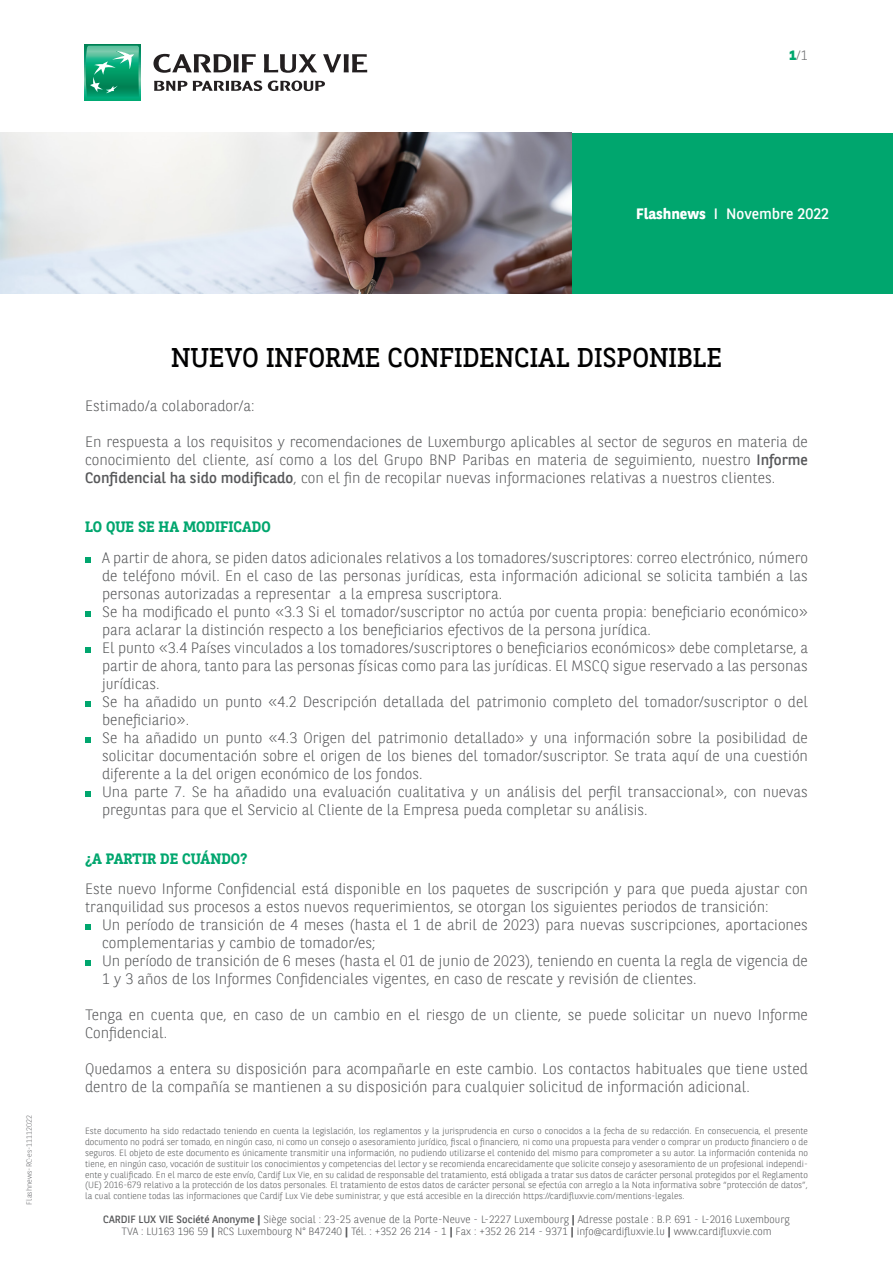
<style>
.page{position:relative;width:893px;height:1263px;background:#fff}
.page>*{position:absolute;margin:0;border:0;box-sizing:border-box;transform-origin:0 0}
.Chapitre{font:27px "BNPP Slab Serif";color:#000001}
.Body{font:300 15px/18px "BNPP Sans";color:#57585a}
.Titre_1{font:700 15px "BNPP Slab Serif";color:#00a66e}
.Body-2{font:15px "BNPP Sans";color:#fff}
.t1{font:300 13.5px "BNPP Sans";color:#6c6d70}
.t2{font:300 10.5px/12.6px "BNPP Sans";color:#57585a;text-align:center}
.Note_bas_de_page{font:300 9px/10.8px "BNPP Sans";color:#57585a;text-align:justify}
.t3{font:300 7.5px "BNPP Sans";color:#6c6d70}
.s1{font-weight:800;color:#00a66e}
.s2{font-weight:700}
.s3{font-weight:400}
</style>
<div class="page">
<div style="left:85px;top:45px;width:55px;height:55px;background:#00ab79"></div>
<svg style="left:86px;top:46px;width:53px;height:50px"></svg>
<svg style="left:153px;top:54px;width:103px;height:19px"></svg>
<svg style="left:264px;top:54px;width:53px;height:19px"></svg>
<svg style="left:323px;top:54px;width:44px;height:18px"></svg>
<svg style="left:154px;top:81px;width:33px;height:10px"></svg>
<svg style="left:193px;top:81px;width:69px;height:10px"></svg>
<svg style="left:268px;top:81px;width:57px;height:10px"></svg>
<svg style="left:85px;top:557px;width:6px;height:6px"></svg>
<svg style="left:85px;top:611px;width:6px;height:6px"></svg>
<svg style="left:85px;top:647px;width:6px;height:6px"></svg>
<svg style="left:85px;top:701px;width:6px;height:6px"></svg>
<svg style="left:85px;top:737px;width:6px;height:6px"></svg>
<svg style="left:85px;top:791px;width:6px;height:6px"></svg>
<svg style="left:85px;top:924px;width:6px;height:6px"></svg>
<svg style="left:85px;top:960px;width:6px;height:6px"></svg>
<div style="left:572px;top:133px;width:321px;height:160px;background:#00a66e"></div>
<img style="left:0;top:133px;width:571px;height:161px">
<p class="t1" style="left:789px;top:46px;width:20px"><span class="s1">1</span>/1</p>
<p class="t3" style="left:24px;top:1204px;width:91px;rotate:-90deg">Flashnews-RC-es-11112022</p>
<p class="Body-2" style="left:636px;top:203px;width:195px"><span class="s2">Flashnews</span> I Novembre 2022</p>
<p class="Chapitre" style="left:171px;top:340px;width:552px">NUEVO INFORME CONFIDENCIAL DISPONIBLE</p>
<p class="Body" style="left:85px;top:396px;width:171px">Estimado/a colaborador/a:</p>
<p class="Body" style="left:85px;top:432px;width:724px;text-align:justify">En respuesta a los requisitos y recomendaciones de Luxemburgo aplicables al sector de seguros en materia de conocimiento del cliente, así como a los del Grupo BNP Paribas en materia de seguimiento, nuestro <span class="s3">Informe Confidencial ha sido modificado</span>, con el fin de recopilar nuevas informaciones relativas a nuestros clientes.</p>
<p class="Titre_1" style="left:85px;top:517px;width:187px">LO QUE SE HA MODIFICADO</p>
<p class="Body" style="left:102px;top:548px;width:707px;text-align:justify">A partir de ahora, se piden datos adicionales relativos a los tomadores/suscriptores: correo electrónico, número de teléfono móvil. En el caso de las personas jurídicas, esta información adicional se solicita también a las personas autorizadas a representar a la empresa suscriptora.</p>
<p class="Body" style="left:102px;top:602px;width:707px">Se ha modificado el punto «3.3 Si el tomador/suscriptor no actúa por cuenta propia: beneficiario económico» para aclarar la distinción respecto a los beneficiarios efectivos de la persona jurídica.</p>
<p class="Body" style="left:102px;top:638px;width:707px;text-align:justify">El punto «3.4 Países vinculados a los tomadores/suscriptores o beneficiarios económicos» debe completarse, a partir de ahora, tanto para las personas físicas como para las jurídicas. El MSCQ sigue reservado a las personas jurídicas.</p>
<p class="Body" style="left:102px;top:692px;width:707px">Se ha añadido un punto «4.2 Descripción detallada del patrimonio completo del tomador/suscriptor o del beneficiario».</p>
<p class="Body" style="left:102px;top:728px;width:707px;text-align:justify">Se ha añadido un punto «4.3 Origen del patrimonio detallado» y una información sobre la posibilidad de solicitar documentación sobre el origen de los bienes del tomador/suscriptor. Se trata aquí de una cuestión diferente a la del origen económico de los fondos.</p>
<p class="Body" style="left:102px;top:782px;width:707px">Una parte 7. Se ha añadido una evaluación cualitativa y un análisis del perfil transaccional», con nuevas preguntas para que el Servicio al Cliente de la Empresa pueda completar su análisis.</p>
<p class="Titre_1" style="left:85px;top:848px;width:164px">¿A PARTIR DE CUÁNDO?</p>
<p class="Body" style="left:85px;top:879px;width:724px">Este nuevo Informe Confidencial está disponible en los paquetes de suscripción y para que pueda ajustar con tranquilidad sus procesos a estos nuevos requerimientos, se otorgan los siguientes periodos de transición:</p>
<p class="Body" style="left:102px;top:915px;width:707px">Un período de transición de 4 meses (hasta el 1 de abril de 2023) para nuevas suscripciones, aportaciones complementarias y cambio de tomador/es;</p>
<p class="Body" style="left:102px;top:951px;width:707px">Un período de transición de 6 meses (hasta el 01 de junio de 2023), teniendo en cuenta la regla de vigencia de<br>1 y 3 años de los Informes Confidenciales vigentes, en caso de rescate y revisión de clientes.</p>
<p class="Body" style="left:85px;top:1005px;width:724px">Tenga en cuenta que, en caso de un cambio en el riesgo de un cliente, se puede solicitar un nuevo Informe<br>Confidencial.</p>
<p class="Body" style="left:85px;top:1059px;width:724px">Quedamos a entera su disposición para acompañarle en este cambio. Los contactos habituales que tiene usted dentro de la compañía se mantienen a su disposición para cualquier solicitud de información adicional.</p>
<p class="Note_bas_de_page" style="left:85px;top:1125px;width:724px">Este documento ha sido redactado teniendo en cuenta la legislación, los reglamentos y la jurisprudencia en curso o conocidos a la fecha de su redacción. En consecuencia, el presente documento no podrá ser tomado, en ningún caso, ni como un consejo o asesoramiento jurídico, fiscal o financiero, ni como una propuesta para vender o comprar un producto financiero o de seguros. El objeto de este documento es únicamente transmitir una información, no pudiendo utilizarse el contenido del mismo para comprometer a su autor. La información contenida no tiene, en ningún caso, vocación de sustituir los conocimientos y competencias del lector y se recomienda encarecidamente que solicite consejo y asesoramiento de un profesional independi&shy;ente y cualificado. En el marco de este envío, Cardif Lux Vie, en su calidad de responsable del tratamiento, está obligada a tratar sus datos de carácter personal protegidos por el Reglamento (UE) 2016-679 relativo a la protección de los datos personales. El tratamiento de estos datos de carácter personal se efectúa con arreglo a la Nota informativa sobre “protección de datos”, la cual contiene todas las informaciones que Cardif Lux Vie debe suministrar, y que está accesible en la dirección https://cardifluxvie.com/mentions-legales.</p>
<p class="t2" style="left:103px;top:1212px;width:688px"><span class="s3">CARDIF LUX VIE Société Anonyme</span> <span class="s2">|</span> Siège social : 23-25 avenue de la Porte-Neuve - L-2227 Luxembourg <span class="s2">|</span> Adresse postale : B.P. 691 - L-2016 Luxembourg<br>TVA : LU163 196 59 <span class="s2">|</span> RCS Luxembourg N° B47240 <span class="s2">|</span> Tél. : +352 26 214 - 1 <span class="s2">|</span> Fax : +352 26 214 - 9371 <span class="s2">|</span> info@cardifluxvie.lu <span class="s2">|</span> www.cardifluxvie.com</p>
</div>
